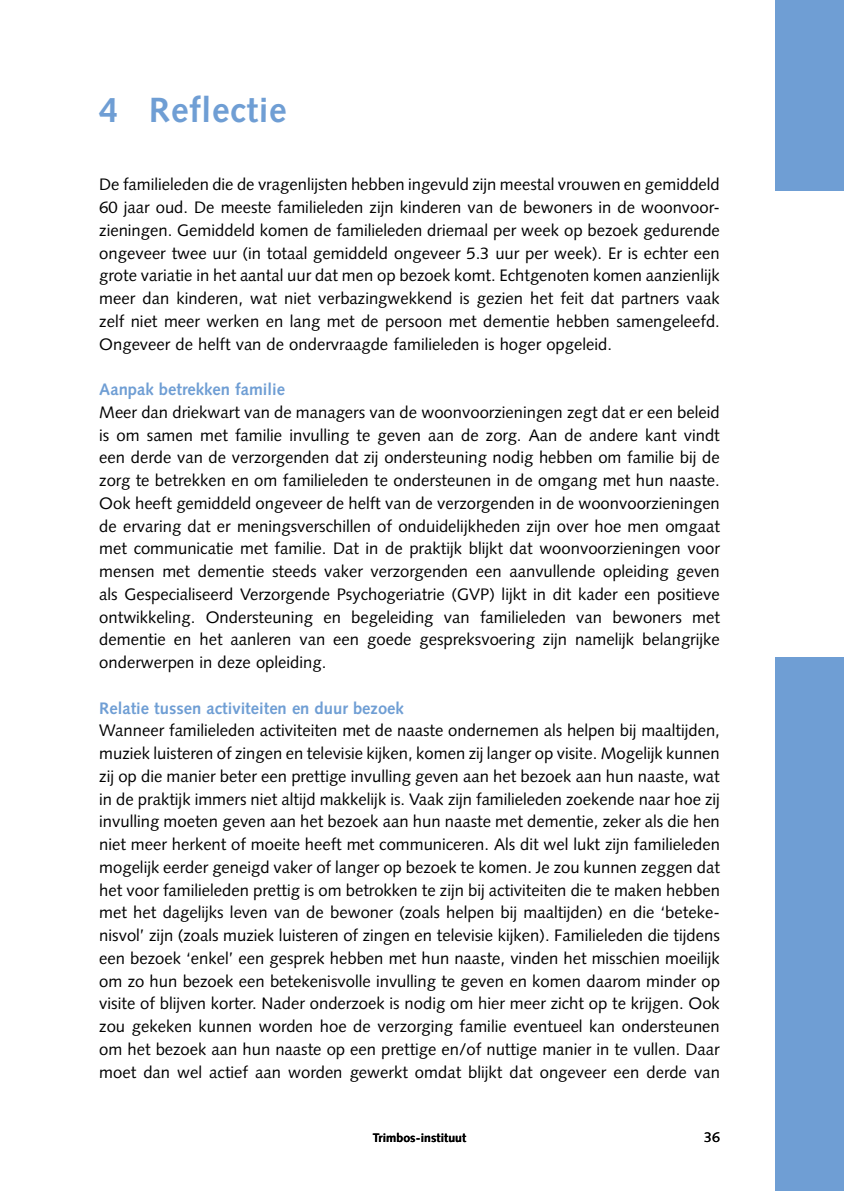
<style>
.page{position:relative;width:844px;height:1191px;background:#fff}
.page>*{position:absolute;margin:0;border:0;box-sizing:border-box;transform-origin:0 0}
.t1{font:700 35px "Syntax LT Std";letter-spacing:.02em;color:#6f9ed4}
.t2{font:16.62px/22.8px "Syntax LT Std";color:#000;text-align:justify}
.t3{font:700 16.62px "Syntax LT Std";color:#6f9ed4}
.t4{font:14px "Syntax LT Std";color:#000}
.t5{font:700 12.25px "Syntax LT Std";letter-spacing:.005em;color:#000}
</style>
<div class="page">
<div style="left:775px;top:657px;width:68px;height:534px;background:#6f9ed4"></div>
<div style="left:775px;top:0;width:68px;height:190px;background:#6f9ed4"></div>
<h1 class="t1" style="left:99px;top:90px;width:189px">4 Reflectie</h1>
<p class="t2" style="left:99px;top:173px;width:622px">De familieleden die de vragenlijsten hebben ingevuld zijn meestal vrouwen en gemiddeld 60 jaar oud. De meeste familieleden zijn kinderen van de bewoners in de woonvoor&shy;zieningen. Gemiddeld komen de familieleden driemaal per week op bezoek gedurende ongeveer twee uur (in totaal gemiddeld ongeveer 5.3 uur per week). Er is echter een grote variatie in het aantal uur dat men op bezoek komt. Echtgenoten komen aanzienlijk meer dan kinderen, wat niet verbazingwekkend is gezien het feit dat partners vaak zelf niet meer werken en lang met de persoon met dementie hebben samengeleefd.<br>Ongeveer de helft van de ondervraagde familieleden is hoger opgeleid.</p>
<p class="t3" style="left:99px;top:380px;width:187px">Aanpak betrekken familie</p>
<p class="t2" style="left:99px;top:401px;width:622px">Meer dan driekwart van de managers van de woonvoorzieningen zegt dat er een beleid is om samen met familie invulling te geven aan de zorg. Aan de andere kant vindt een derde van de verzorgenden dat zij ondersteuning nodig hebben om familie bij de zorg te betrekken en om familieleden te ondersteunen in de omgang met hun naaste.<br>Ook heeft gemiddeld ongeveer de helft van de verzorgenden in de woonvoorzieningen de ervaring dat er meningsverschillen of onduidelijkheden zijn over hoe men omgaat met communicatie met familie. Dat in de praktijk blijkt dat woonvoorzieningen voor mensen met dementie steeds vaker verzorgenden een aanvullende opleiding geven als Gespecialiseerd Verzorgende Psychogeriatrie (GVP) lijkt in dit kader een positieve ontwikkeling. Ondersteuning en begeleiding van familieleden van bewoners met dementie en het aanleren van een goede gespreksvoering zijn namelijk belangrijke onderwerpen in deze opleiding.</p>
<p class="t3" style="left:99px;top:698px;width:306px">Relatie tussen activiteiten en duur bezoek</p>
<p class="t2" style="left:99px;top:719px;width:622px">Wanneer familieleden activiteiten met de naaste ondernemen als helpen bij maaltijden, muziek luisteren of zingen en televisie kijken, komen zij langer op visite. Mogelijk kunnen zij op die manier beter een prettige invulling geven aan het bezoek aan hun naaste, wat in de praktijk immers niet altijd makkelijk is. Vaak zijn familieleden zoekende naar hoe zij invulling moeten geven aan het bezoek aan hun naaste met dementie, zeker als die hen niet meer herkent of moeite heeft met communiceren. Als dit wel lukt zijn familieleden mogelijk eerder geneigd vaker of langer op bezoek te komen. Je zou kunnen zeggen dat het voor familieleden prettig is om betrokken te zijn bij activiteiten die te maken hebben met het dagelijks leven van de bewoner (zoals helpen bij maaltijden) en die ‘beteke&shy;nisvol’ zijn (zoals muziek luisteren of zingen en televisie kijken). Familieleden die tijdens een bezoek ‘enkel’ een gesprek hebben met hun naaste, vinden het misschien moeilijk om zo hun bezoek een betekenisvolle invulling te geven en komen daarom minder op visite of blijven korter. Nader onderzoek is nodig om hier meer zicht op te krijgen. Ook zou gekeken kunnen worden hoe de verzorging familie eventueel kan ondersteunen om het bezoek aan hun naaste op een prettige en/of nuttige manier in te vullen. Daar moet dan wel actief aan worden gewerkt omdat blijkt dat ongeveer een derde van</p>
<p class="t5" style="left:372px;top:1131px;width:95px">Trimbos-instituut</p>
<p class="t4" style="left:704px;top:1129px;width:17px">36</p>
</div>
